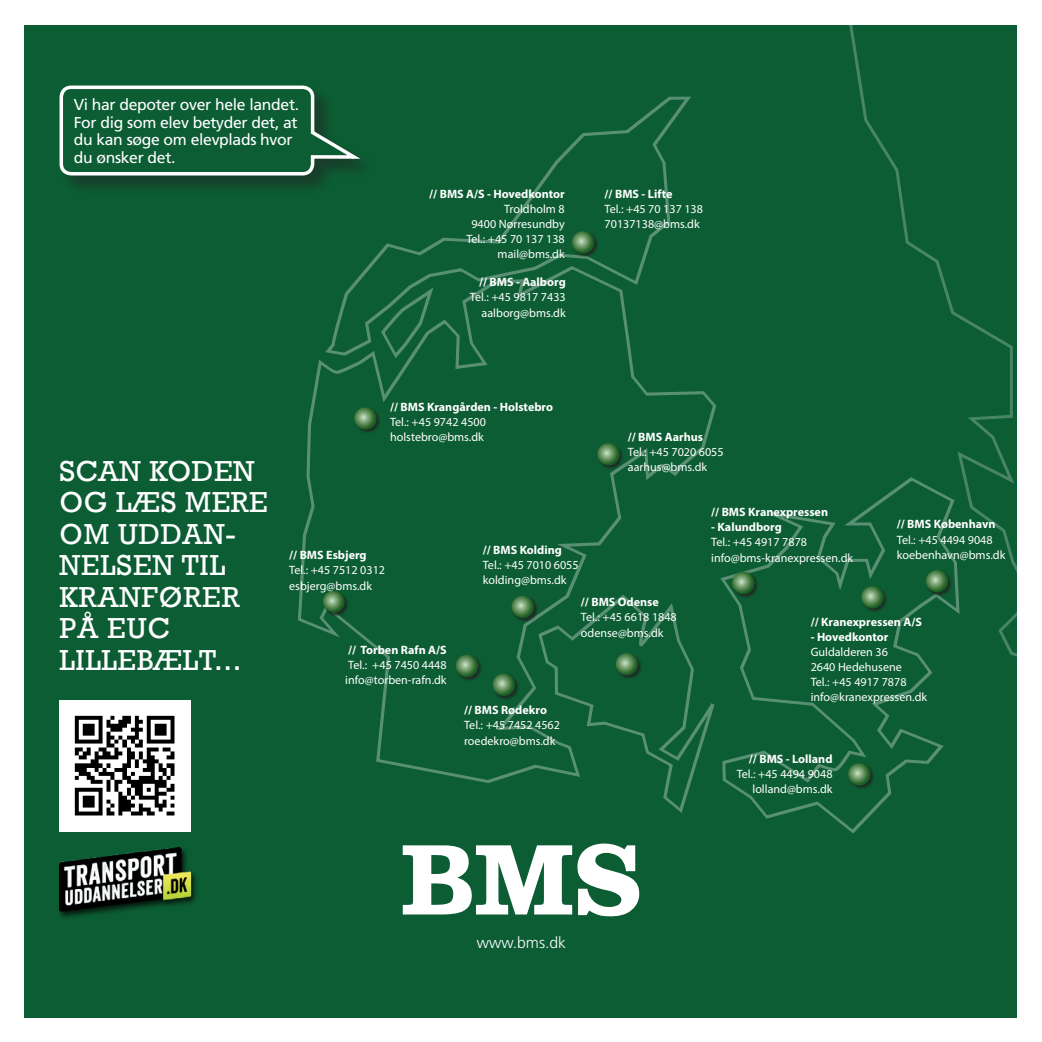
<style>
.page{position:relative;width:1042px;height:1042px;background:#fff}
.page>*{position:absolute;margin:0;border:0;box-sizing:border-box;transform-origin:0 0}
.t1{font:29.57px/31.5px "Rockwell";letter-spacing:.025em;color:#fff}
.t2{font:15.75px/17.5px "Frutiger";letter-spacing:-.02em;color:#fff}
.t3{font:300 15.75px "Frutiger";color:#fff}
.t4{font:12.08px/15px "Myriad Pro";color:#fff}
.t5{font:700 12.08px "Myriad Pro";color:#fff}
</style>
<div class="page">
<div style="left:25px;top:25px;width:992px;height:992px;background:#0c5d33"></div>
<svg style="left:849px;top:25px;width:164px;height:450px"></svg>
<svg style="left:298px;top:357px;width:418px;height:426px"></svg>
<svg style="left:528px;top:593px;width:128px;height:190px"></svg>
<svg style="left:656px;top:475px;width:361px;height:359px"></svg>
<svg style="left:325px;top:96px;width:366px;height:261px"></svg>
<svg style="left:369px;top:286px;width:79px;height:74px"></svg>
<div style="left:572px;top:231px;width:27px;height:27px;background:#231f20;opacity:.75"></div>
<svg style="left:572px;top:231px;width:22px;height:22px"></svg>
<div style="left:354px;top:407px;width:27px;height:27px;background:#231f20;opacity:.75"></div>
<svg style="left:354px;top:407px;width:22px;height:22px"></svg>
<div style="left:597px;top:443px;width:27px;height:27px;background:#231f20;opacity:.75"></div>
<svg style="left:597px;top:443px;width:22px;height:22px"></svg>
<div style="left:323px;top:591px;width:25px;height:25px;background:#231f20;opacity:.75"></div>
<svg style="left:323px;top:591px;width:21px;height:21px"></svg>
<div style="left:512px;top:596px;width:26px;height:26px;background:#231f20;opacity:.75"></div>
<svg style="left:511px;top:595px;width:23px;height:23px"></svg>
<div style="left:493px;top:674px;width:26px;height:26px;background:#231f20;opacity:.75"></div>
<svg style="left:493px;top:673px;width:22px;height:23px"></svg>
<div style="left:616px;top:653px;width:26px;height:26px;background:#231f20;opacity:.75"></div>
<svg style="left:616px;top:653px;width:22px;height:22px"></svg>
<div style="left:732px;top:572px;width:27px;height:26px;background:#231f20;opacity:.75"></div>
<svg style="left:732px;top:572px;width:22px;height:22px"></svg>
<div style="left:926px;top:570px;width:26px;height:27px;background:#231f20;opacity:.75"></div>
<svg style="left:926px;top:570px;width:22px;height:22px"></svg>
<div style="left:848px;top:763px;width:27px;height:27px;background:#231f20;opacity:.75"></div>
<svg style="left:848px;top:763px;width:22px;height:22px"></svg>
<div style="left:861px;top:586px;width:27px;height:27px;background:#231f20;opacity:.75"></div>
<svg style="left:861px;top:586px;width:22px;height:22px"></svg>
<div style="left:456px;top:655px;width:26px;height:26px;background:#231f20;opacity:.75"></div>
<svg style="left:456px;top:655px;width:22px;height:22px"></svg>
<img style="left:60px;top:701px;width:130px;height:131px">
<img style="left:60px;top:847px;width:136px;height:71px">
<svg style="left:403px;top:843px;width:237px;height:74px"></svg>
<div style="left:59px;top:85px;width:319px;height:111px;background:#231f20;opacity:.5"></div>
<svg style="left:59px;top:85px;width:308px;height:92px"></svg>
<h2 class="t2" style="left:74px;top:96px;width:227px">Vi har depoter over hele landet.<br>For dig som elev betyder det, at du kan søge om elevplads hvor du ønsker det.</h2>
<p class="t5" style="left:429px;top:186px;width:137px">// BMS A/S - Hovedkontor</p>
<p class="t4" style="left:466px;top:201px;width:100px;text-align:right">Troldholm 8<br>9400 Nørresundby<br>Tel.: +45 70 137 138 mail@bms.dk</p>
<p class="t5" style="left:479px;top:274px;width:88px">// BMS - Aalborg</p>
<p class="t4" style="left:470px;top:290px;width:97px;text-align:right">Tel.: +45 9817 7433 aalborg@bms.dk</p>
<p class="t5" style="left:604px;top:186px;width:69px">// BMS - Lifte</p>
<p class="t4" style="left:604px;top:201px;width:100px">Tel.: +45 70 137 138<br>70137138@bms.dk</p>
<h1 class="t1" style="left:60px;top:455px;width:210px">SCAN KODEN<br>OG LÆS MERE<br>OM UDDAN-<br>NELSEN TIL<br>KRANFØRER<br>PÅ EUC<br>LILLEBÆLT...</h1>
<p class="t5" style="left:390px;top:399px;width:164px">// BMS Krangården - Holstebro</p>
<p class="t4" style="left:390px;top:414px;width:97px">Tel.: +45 9742 4500 holstebro@bms.dk</p>
<p class="t5" style="left:289px;top:547px;width:79px">// BMS Esbjerg</p>
<p class="t4" style="left:289px;top:563px;width:97px">Tel.: +45 7512 0312 esbjerg@bms.dk</p>
<p class="t5" style="left:483px;top:542px;width:81px">// BMS Kolding</p>
<p class="t4" style="left:483px;top:557px;width:97px">Tel.: +45 7010 6055 kolding@bms.dk</p>
<p class="t5" style="left:628px;top:429px;width:77px">// BMS Aarhus</p>
<p class="t4" style="left:628px;top:444px;width:97px">Tel.: +45 7020 6055 aarhus@bms.dk</p>
<p class="t5" style="left:711px;top:504px;width:118px">// BMS Kranexpressen</p>
<p class="t5" style="left:711px;top:519px;width:72px">- Kalundborg</p>
<p class="t4" style="left:711px;top:535px;width:143px">Tel.: +45 4917 7878 info@bms-kranexpressen.dk</p>
<p class="t5" style="left:897px;top:516px;width:100px">// BMS København</p>
<p class="t4" style="left:897px;top:532px;width:110px">Tel.: +45 4494 9048 koebenhavn@bms.dk</p>
<p class="t5" style="left:348px;top:642px;width:100px">// Torben Rafn A/S</p>
<p class="t4" style="left:345px;top:657px;width:103px">Tel.: +45 7450 4448 info@torben-rafn.dk</p>
<p class="t5" style="left:464px;top:702px;width:84px">// BMS Rødekro</p>
<p class="t4" style="left:464px;top:718px;width:97px">Tel.: +45 7452 4562 roedekro@bms.dk</p>
<p class="t5" style="left:581px;top:594px;width:79px">// BMS Odense</p>
<p class="t4" style="left:581px;top:610px;width:97px">Tel.: +45 6618 1848 odense@bms.dk</p>
<p class="t5" style="left:810px;top:614px;width:113px">// Kranexpressen A/S</p>
<p class="t5" style="left:810px;top:629px;width:79px">- Hovedkontor</p>
<p class="t4" style="left:810px;top:644px;width:118px">Guldalderen 36<br>2640 Hedehusene<br>Tel.: +45 4917 7878 info@kranexpressen.dk</p>
<p class="t5" style="left:749px;top:751px;width:85px">// BMS - Lolland</p>
<p class="t4" style="left:737px;top:766px;width:97px;text-align:right">Tel.: +45 4494 9048 lolland@bms.dk</p>
<h2 class="t3" style="left:477px;top:933px;width:91px">www.bms.dk</h2>
</div>
